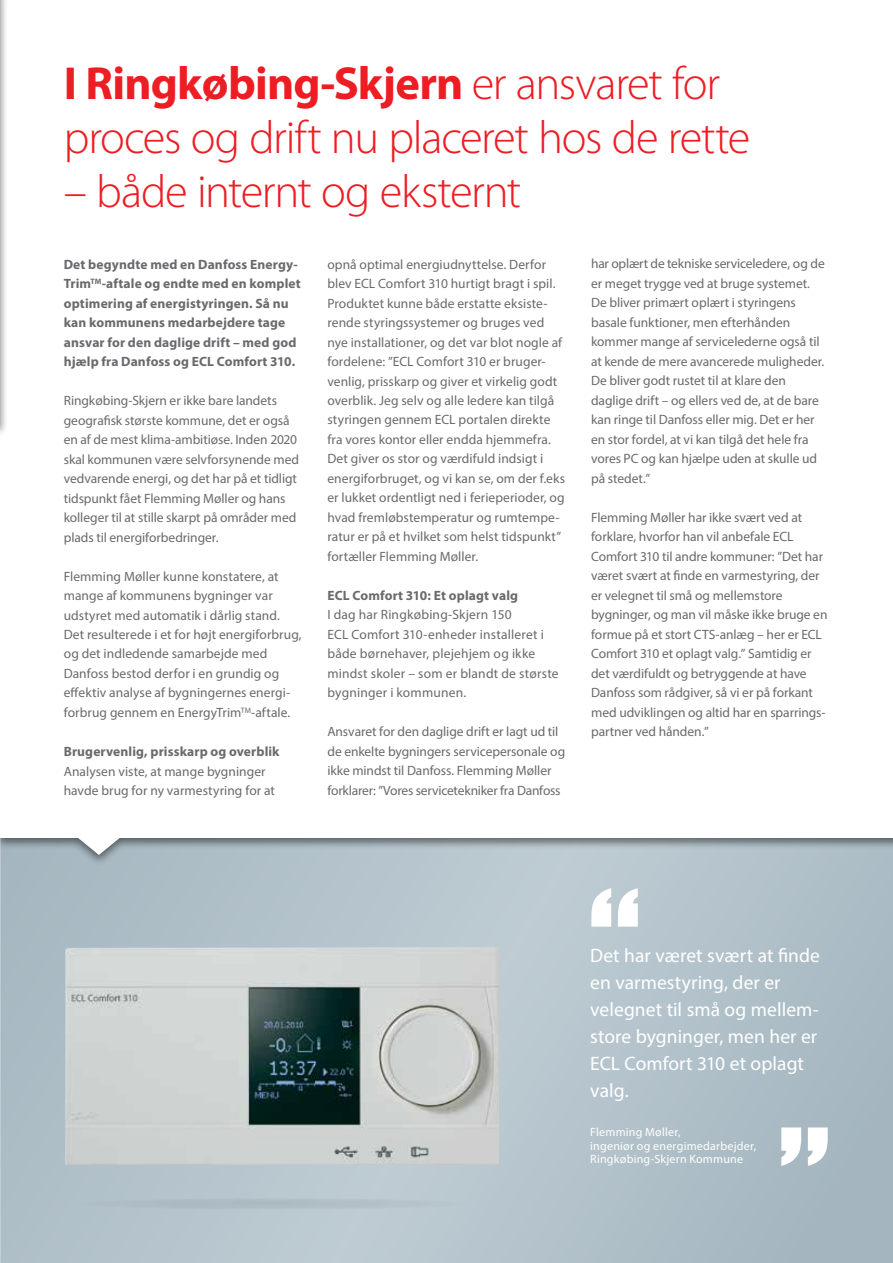
<style>
.page{position:relative;width:893px;height:1263px;background:#fff}
.page>*{position:absolute;margin:0;border:0;box-sizing:border-box;transform-origin:0 0}
.t1{font:300 46.5px/54px "Myriad Pro";letter-spacing:-.03em;color:#ed1d24}
.t2{font:19.5px/27px "Myriad Pro";letter-spacing:.005em;color:#fff}
.t3{font:13.5px/19.5px "Myriad Pro";color:#696a6d}
.t4{font:700 13.5px/19.5px "Myriad Pro";letter-spacing:.01em;color:#696a6d}
.t5{font:12px/13.5px "Myriad Pro";letter-spacing:.02em;color:#fff}
.s1{font-weight:700}
</style>
<div class="page">
<div style="left:0;top:838px;width:893px;height:425px;background:linear-gradient(to right,#b5c3cc,#b1c0c9)"></div>
<div style="left:0;top:0;width:893px;height:866px;background:#000;opacity:.5"></div>
<div style="left:0;top:0;width:893px;height:838px;background:#fff"></div>
<svg style="left:77px;top:838px;width:44px;height:17px"></svg>
<div style="left:0;top:0;width:8px;height:455px;background:#000;opacity:.5"></div>
<hr style="left:0;top:0;width:1px;height:425px;background:#bbb">
<svg style="left:591px;top:888px;width:47px;height:39px"></svg>
<svg style="left:781px;top:1127px;width:47px;height:39px"></svg>
<img style="left:65px;top:948px;width:433px;height:216px">
<div style="left:75px;top:1198px;width:400px;height:12px;background:#b1bec6;border-radius:50%"></div>
<h1 class="t1" style="left:64px;top:56px;width:688px"><span class="s1">I Ringkøbing-Skjern</span> er ansvaret for proces og drift nu placeret hos de rette</h1>
<h1 class="t1" style="left:64px;top:164px;width:459px">– både internt og eksternt</h1>
<p class="t4" style="left:64px;top:254px;width:239px">Det begyndte med en Danfoss Energy-Trim<sup>TM</sup>-aftale og endte med en komplet optimering af energistyringen. Så nu kan kommunens medarbejdere tage ansvar for den daglige drift – med god hjælp fra Danfoss og ECL Comfort 310.</p>
<p class="t3" style="left:64px;top:390px;width:237px">Ringkøbing-Skjern er ikke bare landets geografisk største kommune, det er også en af de mest klima-ambitiøse. Inden 2020 skal kommunen være selvforsynende med vedvarende energi, og det har på et tidligt tidspunkt fået Flemming Møller og hans kolleger til at stille skarpt på områder med plads til energiforbedringer.</p>
<p class="t3" style="left:64px;top:566px;width:239px">Flemming Møller kunne konstatere, at mange af kommunens bygninger var udstyret med automatik i dårlig stand.<br>Det resulterede i et for højt energiforbrug, og det indledende samarbejde med Danfoss bestod derfor i en grundig og effektiv analyse af bygningernes energi&shy;forbrug gennem en EnergyTrim<sup>TM</sup>-aftale.</p>
<p class="t4" style="left:64px;top:741px;width:217px">Brugervenlig, prisskarp og overblik</p>
<p class="t3" style="left:64px;top:761px;width:213px">Analysen viste, at mange bygninger havde brug for ny varmestyring for at</p>
<p class="t3" style="left:327px;top:254px;width:239px">opnå optimal energiudnyttelse. Derfor blev ECL Comfort 310 hurtigt bragt i spil.<br>Produktet kunne både erstatte eksiste&shy;rende styringssystemer og bruges ved nye installationer, og det var blot nogle af fordelene: ”ECL Comfort 310 er bruger&shy;venlig, prisskarp og giver et virkelig godt overblik. Jeg selv og alle ledere kan tilgå styringen gennem ECL portalen direkte fra vores kontor eller endda hjemmefra.<br>Det giver os stor og værdifuld indsigt i energiforbruget, og vi kan se, om der f.eks er lukket ordentligt ned i ferieperioder, og hvad fremløbstemperatur og rumtempe&shy;ratur er på et hvilket som helst tidspunkt” fortæller Flemming Møller.</p>
<p class="t4" style="left:327px;top:585px;width:192px">ECL Comfort 310: Et oplagt valg</p>
<p class="t3" style="left:327px;top:605px;width:233px">I dag har Ringkøbing-Skjern 150<br>ECL Comfort 310-enheder installeret i både børnehaver, plejehjem og ikke mindst skoler – som er blandt de største bygninger i kommunen.</p>
<p class="t3" style="left:327px;top:722px;width:239px">Ansvaret for den daglige drift er lagt ud til de enkelte bygningers servicepersonale og ikke mindst til Danfoss. Flemming Møller forklarer: ”Vores servicetekniker fra Danfoss</p>
<p class="t3" style="left:591px;top:254px;width:235px">har oplært de tekniske serviceledere, og de er meget trygge ved at bruge systemet.<br>De bliver primært oplært i styringens basale funktioner, men efterhånden kommer mange af servicelederne også til at kende de mere avancerede muligheder.<br>De bliver godt rustet til at klare den daglige drift – og ellers ved de, at de bare kan ringe til Danfoss eller mig. Det er her en stor fordel, at vi kan tilgå det hele fra vores PC og kan hjælpe uden at skulle ud på stedet.”</p>
<p class="t3" style="left:591px;top:507px;width:238px">Flemming Møller har ikke svært ved at forklare, hvorfor han vil anbefale ECL Comfort 310 til andre kommuner: ”Det har været svært at finde en varmestyring, der er velegnet til små og mellemstore bygninger, og man vil måske ikke bruge en formue på et stort CTS-anlæg – her er ECL Comfort 310 et oplagt valg.” Samtidig er det værdifuldt og betryggende at have Danfoss som rådgiver, så vi er på forkant med udviklingen og altid har en sparrings&shy;partner ved hånden.”</p>
<h2 class="t2" style="left:590px;top:942px;width:231px">Det har været svært at finde en varmestyring, der er velegnet til små og mellem&shy;store bygninger, men her er<br>ECL Comfort 310 et oplagt valg.</h2>
<p class="t5" style="left:590px;top:1125px;width:167px">Flemming Møller,<br>ingeniør og energimedarbejder,<br>Ringkøbing-Skjern Kommune</p>
</div>
